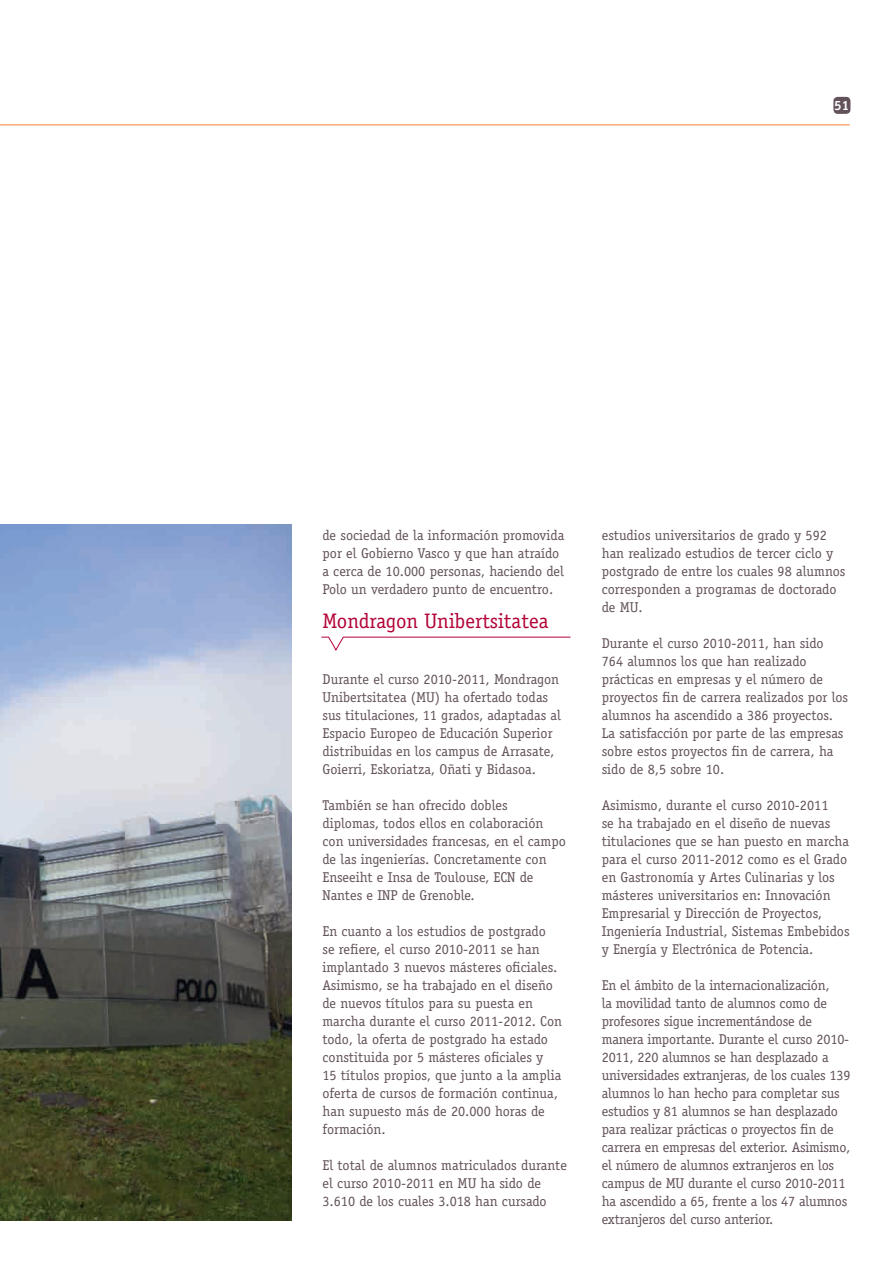
<style>
.page{position:relative;width:893px;height:1263px;background:#fff}
.page>*{position:absolute;margin:0;border:0;box-sizing:border-box;transform-origin:0 0}
.t1{font:21px "Officina Serif Std";color:#b30437}
.t2{font:14.25px/18px "Officina Serif Std";color:#63525b}
.t3{font:700 13.5px "Officina Serif Std";color:#fff}
</style>
<div class="page">
<div style="left:833px;top:97px;width:17px;height:17px;background:#63525b;border-radius:4px"></div>
<hr style="left:0;top:124px;width:850px;height:1px;background:#f47d31">
<svg style="left:321px;top:636px;width:250px;height:15px"></svg>
<img style="left:0;top:524px;width:291px;height:696px">
<p class="t3" style="left:834px;top:97px;width:17px">51</p>
<p class="t2" style="left:322px;top:526px;width:243px">de sociedad de la información promovida por el Gobierno Vasco y que han atraído a cerca de 10.000 personas, haciendo del Polo un verdadero punto de encuentro.</p>
<h1 class="t1" style="left:322px;top:608px;width:228px">Mondragon Unibertsitatea</h1>
<p class="t2" style="left:322px;top:670px;width:240px">Durante el curso 2010-2011, Mondragon Unibertsitatea (MU) ha ofertado todas sus titulaciones, 11 grados, adaptadas al Espacio Europeo de Educación Superior distribuidas en los campus de Arrasate, Goierri, Eskoriatza, Oñati y Bidasoa.</p>
<p class="t2" style="left:322px;top:796px;width:245px">También se han ofrecido dobles diplomas, todos ellos en colaboración con universidades francesas, en el campo de las ingenierías. Concretamente con Enseeiht e Insa de Toulouse, ECN de Nantes e INP de Grenoble.</p>
<p class="t2" style="left:322px;top:922px;width:241px">En cuanto a los estudios de postgrado<br>se refiere, el curso 2010-2011 se han implantado 3 nuevos másteres oficiales.<br>Asimismo, se ha trabajado en el diseño de nuevos títulos para su puesta en marcha durante el curso 2011-2012. Con todo, la oferta de postgrado ha estado constituida por 5 másteres oficiales y<br>15 títulos propios, que junto a la amplia oferta de cursos de formación continua, han supuesto más de 20.000 horas de formación.</p>
<p class="t2" style="left:322px;top:1156px;width:246px">El total de alumnos matriculados durante el curso 2010-2011 en MU ha sido de<br>3.610 de los cuales 3.018 han cursado</p>
<p class="t2" style="left:602px;top:526px;width:245px">estudios universitarios de grado y 592 han realizado estudios de tercer ciclo y postgrado de entre los cuales 98 alumnos corresponden a programas de doctorado de MU.</p>
<p class="t2" style="left:602px;top:634px;width:248px">Durante el curso 2010-2011, han sido 764 alumnos los que han realizado prácticas en empresas y el número de proyectos fin de carrera realizados por los alumnos ha ascendido a 386 proyectos.<br>La satisfacción por parte de las empresas sobre estos proyectos fin de carrera, ha sido de 8,5 sobre 10.</p>
<p class="t2" style="left:602px;top:796px;width:249px">Asimismo, durante el curso 2010-2011<br>se ha trabajado en el diseño de nuevas titulaciones que se han puesto en marcha para el curso 2011-2012 como es el Grado en Gastronomía y Artes Culinarias y los másteres universitarios en: Innovación Empresarial y Dirección de Proyectos, Ingeniería Industrial, Sistemas Embebidos y Energía y Electrónica de Potencia.</p>
<p class="t2" style="left:602px;top:976px;width:250px">En el ámbito de la internacionalización,<br>la movilidad tanto de alumnos como de profesores sigue incrementándose de manera importante. Durante el curso 2010- 2011, 220 alumnos se han desplazado a universidades extranjeras, de los cuales 139 alumnos lo han hecho para completar sus estudios y 81 alumnos se han desplazado para realizar prácticas o proyectos fin de carrera en empresas del exterior. Asimismo, el número de alumnos extranjeros en los campus de MU durante el curso 2010-2011 ha ascendido a 65, frente a los 47 alumnos extranjeros del curso anterior.</p>
</div>
